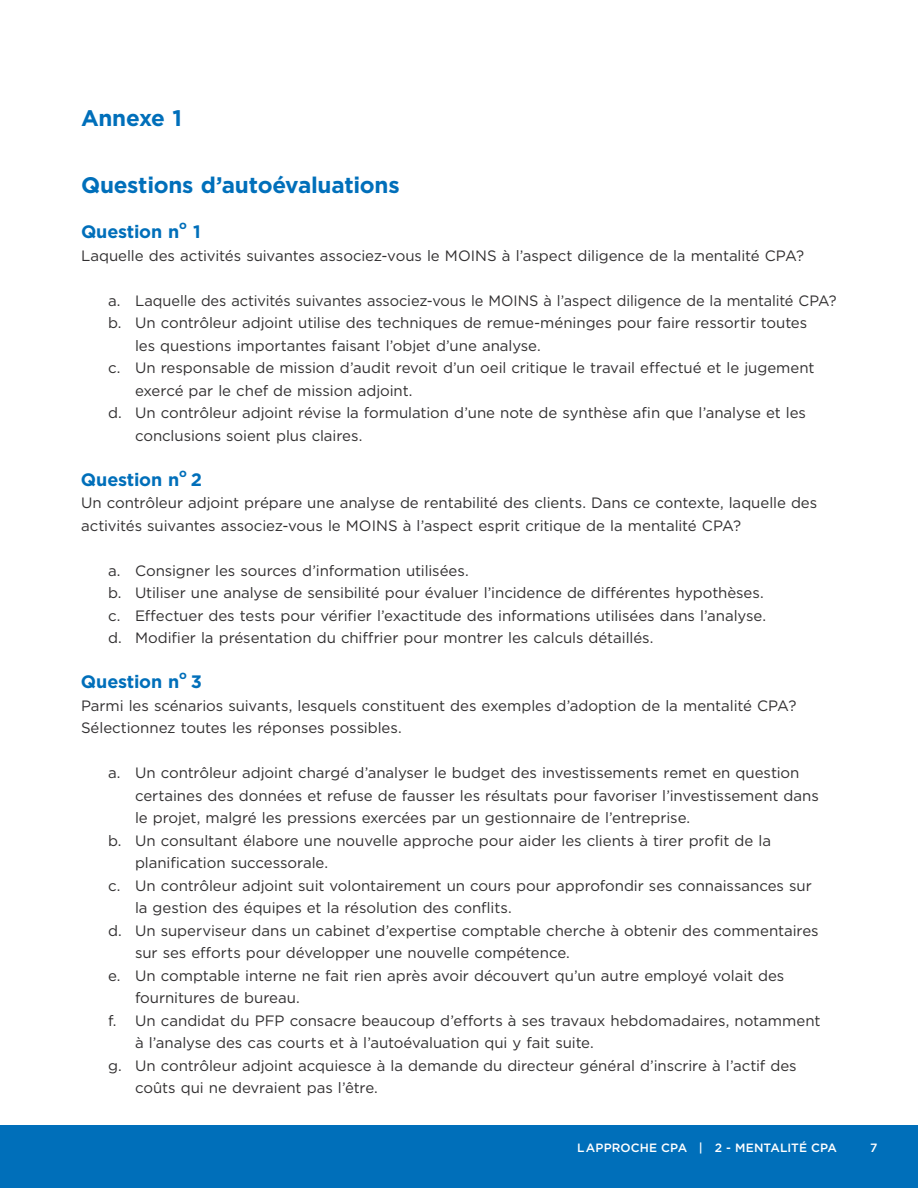
<style>
.page{position:relative;width:918px;height:1188px;background:#fff}
.page>*{position:absolute;margin:0;border:0;box-sizing:border-box;transform-origin:0 0}
.t1{font:700 22.5px "Gotham";letter-spacing:-.01em;color:#006fba}
.t2{font:700 18px "Gotham";letter-spacing:-.01em;color:#006fba}
.t3{font:15px/22.5px "Gotham";letter-spacing:-.005em;color:#312f30}
.t4{font:500 12px "Gotham";letter-spacing:.01em;color:#fff}
.t5{font:700 11.7px "Gotham";color:#006fba}
</style>
<div class="page">
<div style="left:0;top:1125px;width:918px;height:63px;background:#006fba"></div>
<p class="t1" style="left:81px;top:103px;width:103px">Annexe 1</p>
<p class="t1" style="left:81px;top:171px;width:320px">Questions d’autoévaluations</p>
<p class="t2" style="left:81px;top:220px;width:100px">Question n</p>
<p class="t5" style="left:179px;top:218px;width:9px">o</p>
<p class="t2" style="left:193px;top:220px;width:9px">1</p>
<p class="t3" style="left:81px;top:244px;width:725px">Laquelle des activités suivantes associez-vous le MOINS à l’aspect diligence de la mentalité CPA?</p>
<p class="t3" style="left:108px;top:289px;width:730px">a. Laquelle des activités suivantes associez-vous le MOINS à l’aspect diligence de la mentalité CPA?</p>
<p class="t3" style="left:135px;top:312px;width:674px;text-indent:-27px">b. Un contrôleur adjoint utilise des techniques de remue-méninges pour faire ressortir toutes les questions importantes faisant l’objet d’une analyse.</p>
<p class="t3" style="left:135px;top:357px;width:681px;text-indent:-27px">c. Un responsable de mission d’audit revoit d’un oeil critique le travail efectué et le jugement exercé par le chef de mission adjoint.</p>
<p class="t3" style="left:135px;top:402px;width:673px;text-indent:-27px">d. Un contrôleur adjoint révise la formulation d’une note de synthèse afn que l’analyse et les conclusions soient plus claires.</p>
<p class="t5" style="left:179px;top:465px;width:9px">o</p>
<p class="t2" style="left:81px;top:468px;width:100px">Question n</p>
<p class="t2" style="left:191px;top:468px;width:13px">2</p>
<p class="t3" style="left:81px;top:492px;width:738px">Un contrôleur adjoint prépare une analyse de rentabilité des clients. Dans ce contexte, laquelle des activités suivantes associez-vous le MOINS à l’aspect esprit critique de la mentalité CPA?</p>
<p class="t3" style="left:108px;top:559px;width:362px">a. Consigner les sources d’information utilisées.</p>
<p class="t3" style="left:108px;top:582px;width:657px">b. Utiliser une analyse de sensibilité pour évaluer l’incidence de diférentes hypothèses.</p>
<p class="t3" style="left:108px;top:604px;width:660px">c. Efectuer des tests pour vérifer l’exactitude des informations utilisées dans l’analyse.</p>
<p class="t3" style="left:108px;top:627px;width:547px">d. Modifer la présentation du chifrier pour montrer les calculs détaillés.</p>
<p class="t5" style="left:179px;top:668px;width:9px">o</p>
<p class="t2" style="left:81px;top:670px;width:100px">Question n</p>
<p class="t2" style="left:191px;top:670px;width:13px">3</p>
<p class="t3" style="left:81px;top:694px;width:717px">Parmi les scénarios suivants, lesquels constituent des exemples d’adoption de la mentalité CPA?<br>Sélectionnez toutes les réponses possibles.</p>
<p class="t3" style="left:135px;top:762px;width:685px;text-indent:-27px">a. Un contrôleur adjoint chargé d’analyser le budget des investissements remet en question certaines des données et refuse de fausser les résultats pour favoriser l’investissement dans le projet, malgré les pressions exercées par un gestionnaire de l’entreprise.</p>
<p class="t3" style="left:135px;top:829px;width:638px;text-indent:-27px">b. Un consultant élabore une nouvelle approche pour aider les clients à tirer proft de la planifcation successorale.</p>
<p class="t3" style="left:135px;top:874px;width:678px;text-indent:-27px">c. Un contrôleur adjoint suit volontairement un cours pour approfondir ses connaissances sur la gestion des équipes et la résolution des confits.</p>
<p class="t3" style="left:135px;top:919px;width:685px;text-indent:-27px">d. Un superviseur dans un cabinet d’expertise comptable cherche à obtenir des commentaires sur ses eforts pour développer une nouvelle compétence.</p>
<p class="t3" style="left:135px;top:964px;width:651px;text-indent:-27px">e. Un comptable interne ne fait rien après avoir découvert qu’un autre employé volait des fournitures de bureau.</p>
<p class="t3" style="left:135px;top:1009px;width:687px;text-indent:-27px">f. Un candidat du PFP consacre beaucoup d’eforts à ses travaux hebdomadaires, notamment à l’analyse des cas courts et à l’autoévaluation qui y fait suite.</p>
<p class="t3" style="left:135px;top:1054px;width:663px;text-indent:-27px">g. Un contrôleur adjoint acquiesce à la demande du directeur général d’inscrire à l’actif des coûts qui ne devraient pas l’être.</p>
<p class="t4" style="left:577px;top:1140px;width:261px">LAPPROCHE CPA | 2 - MENTALITÉ CPA</p>
<p class="t4" style="left:870px;top:1140px;width:9px">7</p>
</div>
